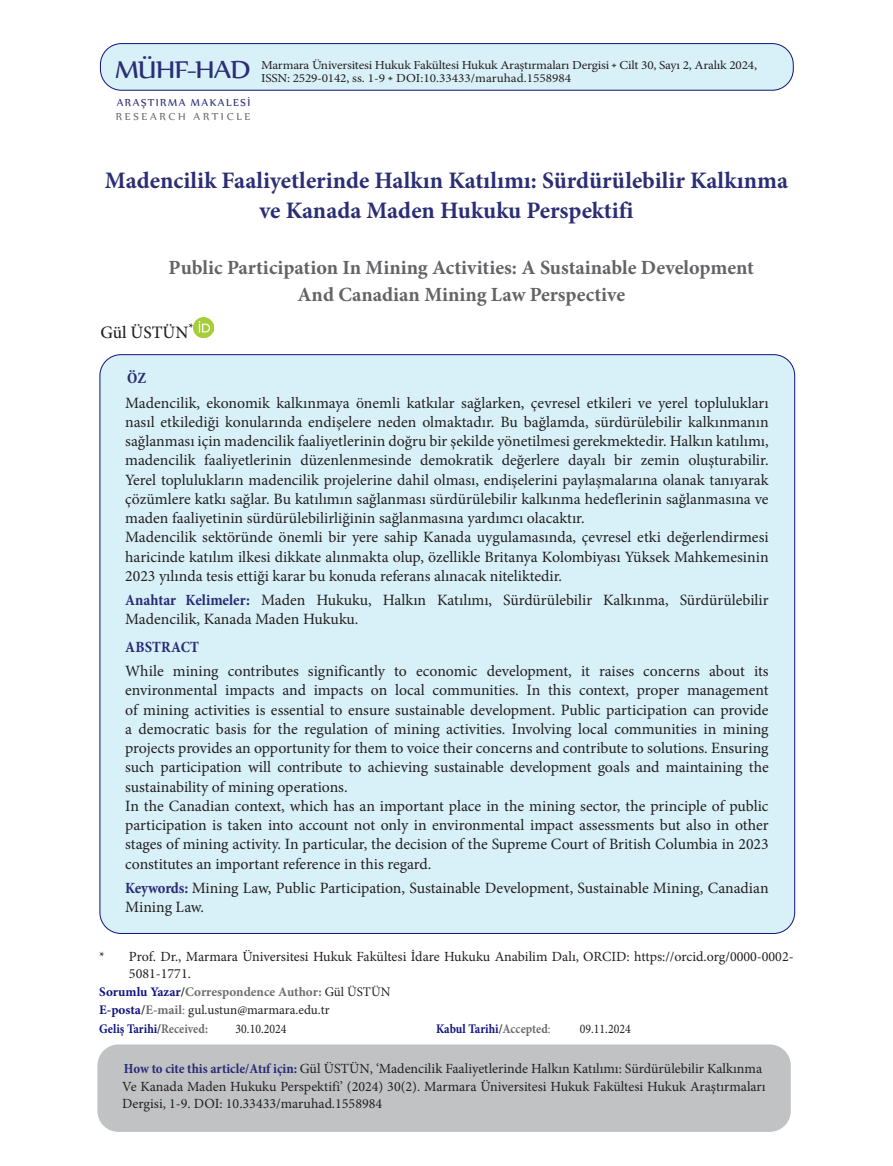
<style>
.page{position:relative;width:893px;height:1166px;background:#fff}
.page>*{position:absolute;margin:0;border:0;box-sizing:border-box;transform-origin:0 0}
.t1{font:29.75px "Nyala";letter-spacing:-.04em;color:#2b2e74;scale:1.08 1}
.t2{font:700 23.62px/29.8px "Minion Pro";color:#2b2e74;text-align:center}
.h1_1{font:700 20.12px/26.2px "Minion Pro";color:#636366;text-align:center}
.author{font:500 17.5px "Minion Pro";color:#231f20}
.AbstractTxtTR{font:15.75px/19.2px "Minion Pro";color:#231f20;text-align:justify}
.AbstractH{font:700 condensed 15.75px "Minion Pro";letter-spacing:.01em;color:#292b75}
.AbstractTxtTR-2{font:14px/17.5px "Minion Pro";color:#231f20}
.footnotes{font:14px/17.5px "Minion Pro";color:#231f20}
.authorDetayContact{font:700 13.12px "Minion Pro";color:#6c6d70}
.TabloTxt{font:700 13.12px "Minion Pro";color:#10147e;scale:.9 1}
.authorDetayContact-2{font:13.12px "Minion Pro";letter-spacing:-.005em;color:#231f20}
.TabloTxt-2{font:13.12px "Minion Pro";color:#231f20;scale:.9 1}
.t3{font:12.25px "Minion Pro";letter-spacing:-.015em;color:#231f20;scale:1.08 1}
.t4{font:12.25px "Nyala";letter-spacing:.12em;color:#2b2e74}
.t5{font:12.25px "Nyala";letter-spacing:.22em;color:#6c6d70}
.s1{font-family:"Nyala"}
.s2{font-weight:700;font-stretch:condensed;color:#292b75}
.s3{color:#10147e}
.s4{color:#231f20}
.s5{font-weight:400;color:#231f20}
.s6{font-weight:700;color:#10147e}
.s7{font-weight:700}
.s8{font-weight:700;color:#6c6d70}
.s9{color:#6c6d70}
.s10{font-weight:400;color:#6c6d70}
</style>
<div class="page">
<div style="left:100px;top:44px;width:693px;height:46px;background:#d8f0f8;border-radius:21px"></div>
<div style="left:100px;top:43px;width:694px;height:48px;border:1px solid #10147e;border-radius:21px"></div>
<div style="left:100px;top:355px;width:695px;height:578px;background:#d8f0f8;border-radius:21px"></div>
<img style="left:194px;top:317px;width:20px;height:20px">
<div style="left:97px;top:1044px;width:694px;height:88px;background:#c1c2c4;border-radius:21px"></div>
<h1 class="t1" style="left:115px;top:51px;width:127px">MÜHF-HAD</h1>
<p class="t4" style="left:117px;top:95px;width:135px">ARAŞTIRMA MAKALESI</p>
<p class="t5" style="left:116px;top:109px;width:136px">RESEARCH ARTICLE</p>
<p class="t3" style="left:261px;top:57px;width:461px">Marmara Üniversitesi Hukuk Fakültesi Hukuk Araştırmaları Dergisi <span class="s1">•</span> Cilt 30, Sayı 2, Aralık 2024,</p>
<p class="t3" style="left:261px;top:70px;width:289px">ISSN: 2529-0142, ss. 1-9 <span class="s1">•</span> DOI:10.33433/maruhad.1558984</p>
<p class="t2" style="left:105px;top:166px;width:685px">Madencilik Faaliyetlerinde Halkın Katılımı: Sürdürülebilir Kalkınma ve Kanada Maden Hukuku Perspektifi</p>
<p class="h1_1" style="left:169px;top:254px;width:587px">Public Participation In Mining Activities: A Sustainable Development<br>And Canadian Mining Law Perspective</p>
<p class="author" style="left:100px;top:320px;width:95px">Gül ÜSTÜN<sup>*</sup></p>
<p class="AbstractH" style="left:127px;top:367px;width:21px">ÖZ</p>
<p class="AbstractTxtTR" style="left:125px;top:393px;width:645px">Madencilik, ekonomik kalkınmaya önemli katkılar sağlarken, çevresel etkileri ve yerel toplulukları nasıl etkilediği konularında endişelere neden olmaktadır. Bu bağlamda, sürdürülebilir kalkınmanın sağlanması için madencilik faaliyetlerinin doğru bir şekilde yönetilmesi gerekmektedir. Halkın katılımı, madencilik faaliyetlerinin düzenlenmesinde demokratik değerlere dayalı bir zemin oluşturabilir.<br>Yerel toplulukların madencilik projelerine dahil olması, endişelerini paylaşmalarına olanak tanıyarak çözümlere katkı sağlar. Bu katılımın sağlanması sürdürülebilir kalkınma hedeflerinin sağlanmasına ve maden faaliyetinin sürdürülebilirliğinin sağlanmasına yardımcı olacaktır.</p>
<p class="AbstractTxtTR" style="left:125px;top:528px;width:645px">Madencilik sektöründe önemli bir yere sahip Kanada uygulamasında, çevresel etki değerlendirmesi haricinde katılım ilkesi dikkate alınmakta olup, özellikle Britanya Kolombiyası Yüksek Mahkemesinin 2023 yılında tesis ettiği karar bu konuda referans alınacak niteliktedir.</p>
<p class="AbstractTxtTR" style="left:125px;top:590px;width:645px"><span class="s2">Anahtar Kelimeler:</span> Maden Hukuku, Halkın Katılımı, Sürdürülebilir Kalkınma, Sürdürülebilir<br>Madencilik, Kanada Maden Hukuku.</p>
<p class="AbstractH" style="left:125px;top:636px;width:75px">ABSTRACT</p>
<p class="AbstractTxtTR" style="left:125px;top:661px;width:645px">While mining contributes significantly to economic development, it raises concerns about its environmental impacts and impacts on local communities. In this context, proper management of mining activities is essential to ensure sustainable development. Public participation can provide a democratic basis for the regulation of mining activities. Involving local communities in mining projects provides an opportunity for them to voice their concerns and contribute to solutions. Ensuring such participation will contribute to achieving sustainable development goals and maintaining the sustainability of mining operations.</p>
<p class="AbstractTxtTR" style="left:125px;top:796px;width:645px">In the Canadian context, which has an important place in the mining sector, the principle of public participation is taken into account not only in environmental impact assessments but also in other stages of mining activity. In particular, the decision of the Supreme Court of British Columbia in 2023 constitutes an important reference in this regard.</p>
<p class="AbstractTxtTR" style="left:125px;top:878px;width:645px"><span class="s2">Keywords:</span> Mining Law, Public Participation, Sustainable Development, Sustainable Mining, Canadian<br>Mining Law.</p>
<p class="footnotes" style="left:129px;top:947px;width:666px;text-indent:-30px">* Prof. Dr., Marmara Üniversitesi Hukuk Fakültesi İdare Hukuku Anabilim Dalı, ORCID: https://orcid.org/0000-0002-<br>5081-1771.</p>
<p class="authorDetayContact" style="left:99px;top:982px;width:293px"><span class="s3">Sorumlu Yazar</span><span class="s4">/</span>Correspondence Author: <span class="s5">Gül ÜSTÜN</span></p>
<p class="authorDetayContact-2" style="left:99px;top:1001px;width:232px"><span class="s6">E-posta</span><span class="s7">/</span><span class="s8">E-mail</span><span class="s9">:</span> gul.ustun@marmara.edu.tr</p>
<p class="TabloTxt" style="left:99px;top:1019px;width:122px">Geliş Tarihi<span class="s4">/</span><span class="s9">Received:</span></p>
<p class="TabloTxt-2" style="left:236px;top:1020px;width:58px">30.10.2024</p>
<p class="TabloTxt" style="left:436px;top:1019px;width:129px">Kabul Tarihi<span class="s4">/</span><span class="s9">Accepted</span><span class="s10">:</span></p>
<p class="TabloTxt-2" style="left:580px;top:1020px;width:58px">09.11.2024</p>
<p class="AbstractTxtTR-2" style="left:122px;top:1060px;width:645px"><span class="s2">How to cite this article/Atıf için:</span> Gül ÜSTÜN, ‘Madencilik Faaliyetlerinde Halkın Katılımı: Sürdürülebilir Kalkınma<br>Ve Kanada Maden Hukuku Perspektifi’ (2024) 30(2). Marmara Üniversitesi Hukuk Fakültesi Hukuk Araştırmaları<br>Dergisi, 1-9. DOI: 10.33433/maruhad.1558984</p>
</div>
